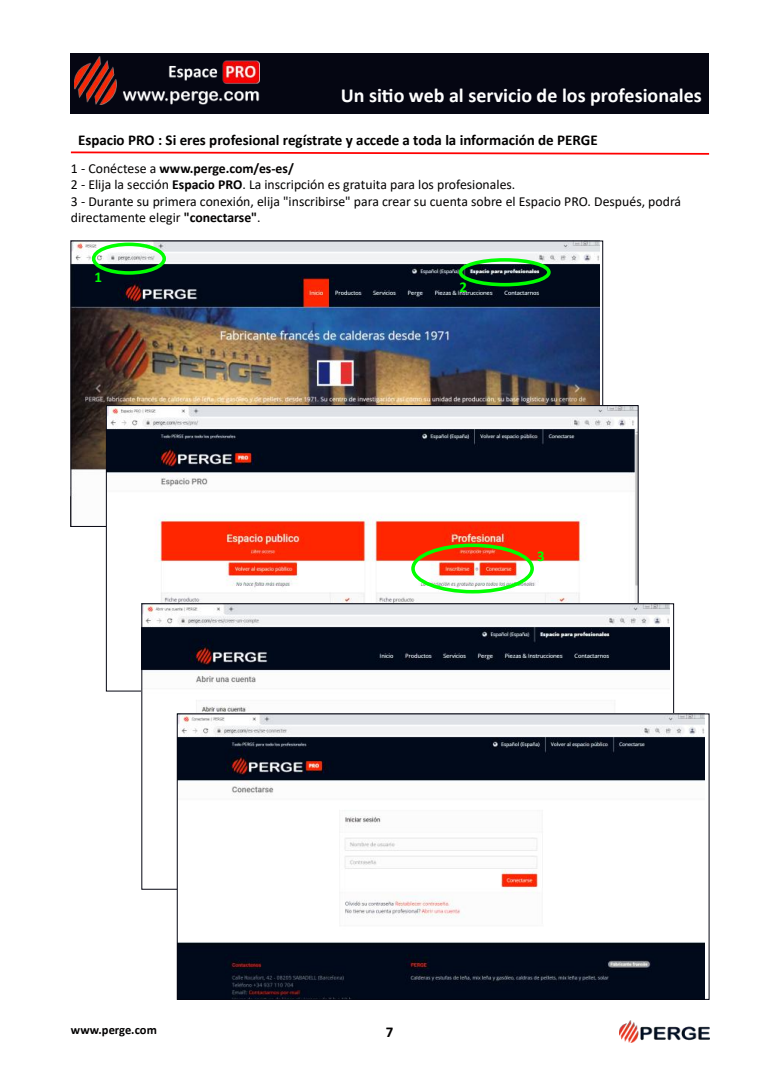
<style>
.page{position:relative;width:780px;height:1088px;background:#fff}
.page>*{position:absolute;margin:0;border:0;box-sizing:border-box;transform-origin:0 0}
.t1{font:700 20px "Calibri";color:#fff}
.t2{font:700 15px "Calibri";letter-spacing:-.005em;color:#020000}
.t3{font:700 15px "Calibri";color:#0f0}
.t4{font:13.75px/16.2px "Calibri";color:#020000}
.t5{font:700 12.5px "Calibri";letter-spacing:.005em;color:#020000}
.s1{font-weight:700}
</style>
<div class="page">
<img style="left:73px;top:243px;width:526px;height:282px">
<img style="left:108px;top:407px;width:528px;height:196px">
<img style="left:143px;top:605px;width:526px;height:282px">
<img style="left:179px;top:715px;width:525px;height:283px">
<div style="left:177px;top:713px;width:532px;height:287px;border:1px solid #050612"></div>
<img style="left:619px;top:1021px;width:90px;height:21px">
<div style="left:71px;top:53px;width:638px;height:60px;background:#050612"></div>
<img style="left:74px;top:57px;width:186px;height:48px">
<svg style="left:70px;top:151px;width:640px;height:4px"></svg>
<div style="left:92px;top:243px;width:74px;height:32px;border:4px solid #0f0;border-radius:50%"></div>
<div style="left:458px;top:258px;width:92px;height:28px;border:4px solid #0f0;border-radius:50%"></div>
<div style="left:411px;top:543px;width:123px;height:50px;border:4px solid #0f0;border-radius:50%"></div>
<h1 class="t1" style="left:341px;top:87px;width:362px">Un sitio web al servicio de los profesionales</h1>
<p class="t2" style="left:78px;top:134px;width:521px">Espacio PRO : Si eres profesional regístrate y accede a toda la información de PERGE</p>
<p class="t4" style="left:71px;top:161px;width:611px">1 ‐ Conéctese a <span class="s1">www.perge.com/es‐es/<br></span>2 ‐ Elija la sección <span class="s1">Espacio PRO</span>. La inscripción es gratuita para los profesionales.<br>3 ‐ Durante su primera conexión, elija "inscribirse" para crear su cuenta sobre el Espacio PRO. Después, podrá directamente elegir <span class="s1">"conectarse"</span>.</p>
<p class="t3" style="left:95px;top:270px;width:9px">1</p>
<p class="t3" style="left:459px;top:281px;width:9px">2</p>
<p class="t3" style="left:537px;top:550px;width:9px">3</p>
<p class="t5" style="left:71px;top:1024px;width:87px">www.perge.com</p>
<p class="t2" style="left:385px;top:1026px;width:9px">7</p>
</div>
